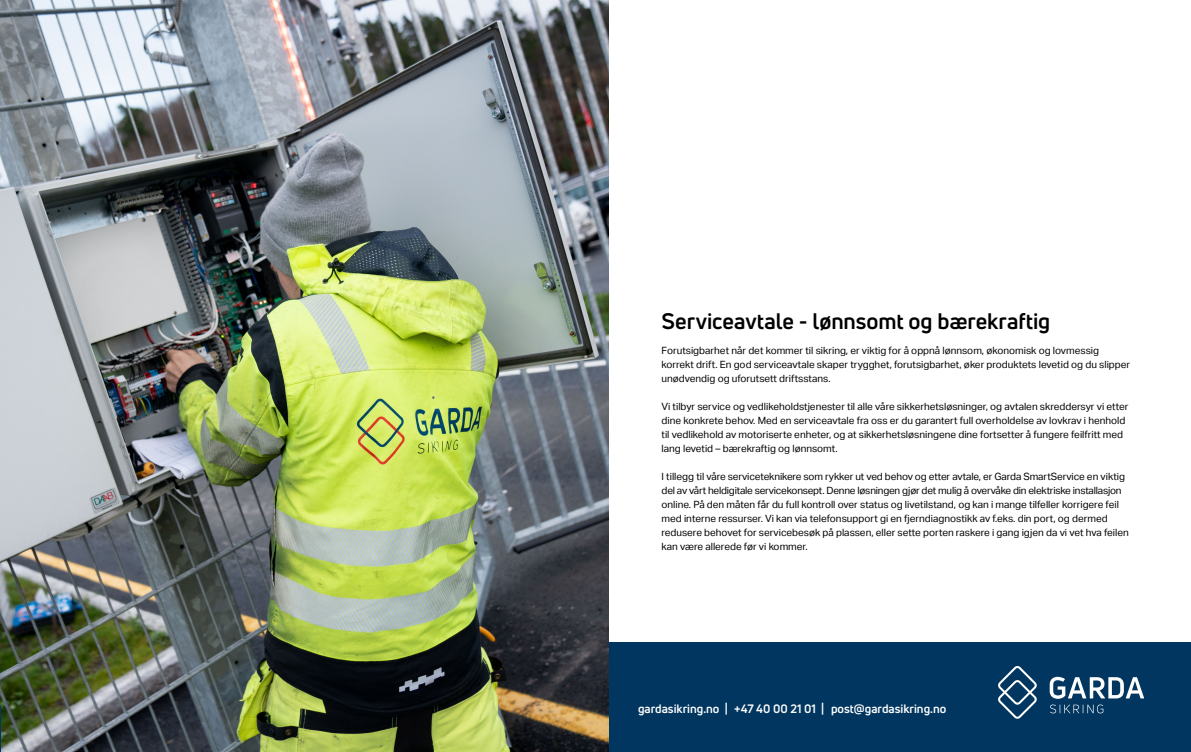
<style>
.page{position:relative;width:1191px;height:752px;background:#fff}
.page>*{position:absolute;margin:0;border:0;box-sizing:border-box;transform-origin:0 0}
.t1{font:700 22px "Uni Neue";color:#000}
.t2{font:700 11.9px "Uni Neue";color:#fff}
.t3{font:10px/14px "Aktiv Grotesk";color:#000}
</style>
<div class="page">
<div style="left:587px;top:641px;width:604px;height:110px;background:#00365f"></div>
<svg style="left:1049px;top:676px;width:95px;height:22px"></svg>
<svg style="left:1050px;top:704px;width:53px;height:9px"></svg>
<svg style="left:998px;top:666px;width:38px;height:52px"></svg>
<img style="left:0;top:0;width:608px;height:751px">
<h1 class="t1" style="left:661px;top:307px;width:390px">Serviceavtale - lønnsomt og bærekraftig</h1>
<p class="t3" style="left:661px;top:343px;width:470px">Forutsigbarhet når det kommer til sikring, er viktig for å oppnå lønnsom, økonomisk og lovmessig korrekt drift. En god serviceavtale skaper trygghet, forutsigbarhet, øker produktets levetid og du slipper unødvendig og uforutsett driftsstans.</p>
<p class="t3" style="left:661px;top:399px;width:468px">Vi tilbyr service og vedlikeholdstjenester til alle våre sikkerhetsløsninger, og avtalen skreddersyr vi etter dine konkrete behov. Med en serviceavtale fra oss er du garantert full overholdelse av lovkrav i henhold til vedlikehold av motoriserte enheter, og at sikkerhetsløsningene dine fortsetter å fungere feilfritt med lang levetid – bærekraftig og lønnsomt.</p>
<p class="t3" style="left:661px;top:469px;width:469px">I tillegg til våre serviceteknikere som rykker ut ved behov og etter avtale, er Garda SmartService en viktig del av vårt heldigitale servicekonsept. Denne løsningen gjør det mulig å overvåke din elektriske installasjon online. På den måten får du full kontroll over status og livetilstand, og kan i mange tilfeller korrigere feil med interne ressurser. Vi kan via telefonsupport gi en fjerndiagnostikk av f.eks. din port, og dermed redusere behovet for servicebesøk på plassen, eller sette porten raskere i gang igjen da vi vet hva feilen kan være allerede før vi kommer.</p>
<p class="t2" style="left:638px;top:701px;width:310px">gardasikring.no | +47 40 00 21 01 | post@gardasikring.no</p>
</div>
